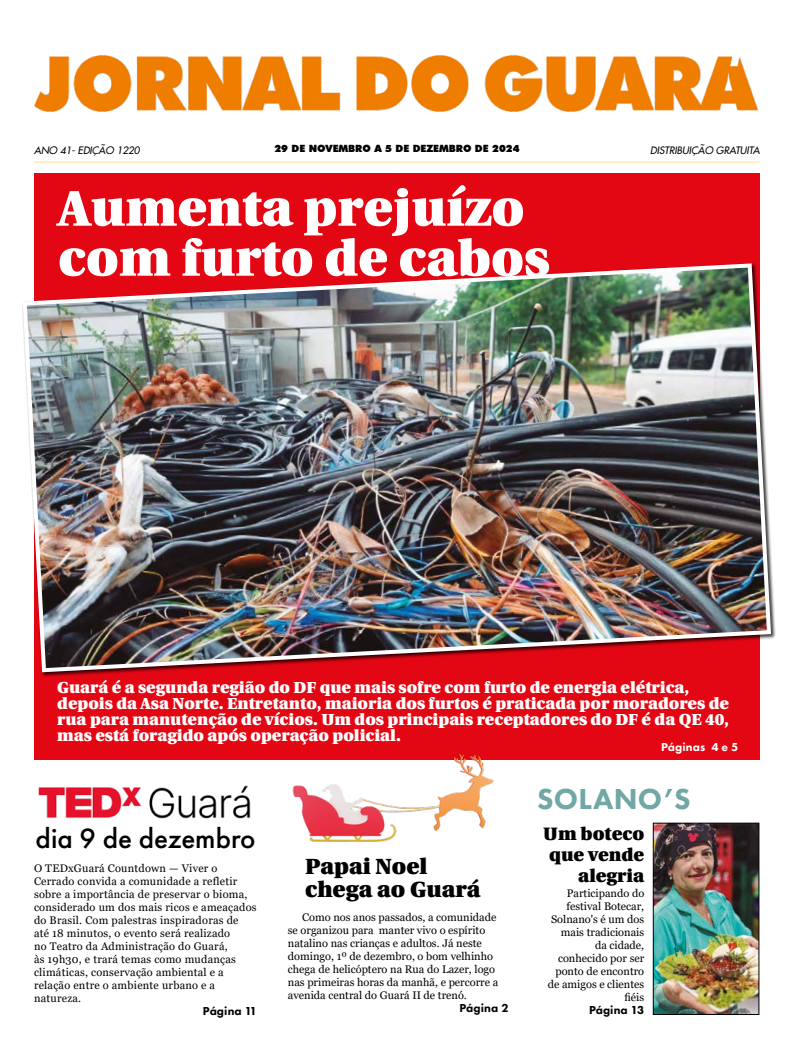
<style>
.page{position:relative;width:794px;height:1049px;background:#fff}
.page>*{position:absolute;margin:0;border:0;box-sizing:border-box;transform-origin:0 0}
.t1{font:900 50px/50px "Utopia";color:#fff}
.t2{font:800 30px "Futura PT";letter-spacing:.01em;color:#71a7a5}
.t3{font:500 29px "Futura PT";color:#000}
.t4{font:900 22px/23px "Utopia";color:#000}
.t5{font:900 18px/21px "Utopia";color:#000;text-align:right}
.t6{font:900 16px/16px "Utopia";color:#fff}
.t7{font:800 12px "Futura PT";letter-spacing:.01em;color:#000}
.t8{font:800 12px "Futura PT";letter-spacing:.01em;color:#fff}
.t9{font:11px/13px "Georgia";color:#000;text-align:right}
.t10{font:11px/13px "Georgia";letter-spacing:.02em;color:#000}
.t11{font:italic 10px "Futura 2";color:#000}
.t12{font:900 10px "Futura BT";color:#000}
</style>
<div class="page">
<img style="left:34px;top:55px;width:725px;height:57px">
<hr style="left:34px;top:162px;width:725px;height:1px;background:#ffe195">
<div style="left:34px;top:173px;width:725px;height:587px;background:#e30613"></div>
<img style="left:38px;top:785px;width:213px;height:34px">
<img style="left:22px;top:261px;width:751px;height:413px">
<img style="left:655px;top:825px;width:102px;height:188px">
<div style="left:653px;top:823px;width:106px;height:192px;border:1px solid #000"></div>
<img style="left:292px;top:754px;width:202px;height:88px">
<p class="t11" style="left:34px;top:143px;width:107px">ANO 41- EDIÇÃO 1220</p>
<p class="t12" style="left:274px;top:142px;width:247px">29 DE NOVEMBRO A 5 DE DEZEMBRO DE 2024</p>
<p class="t11" style="left:650px;top:143px;width:111px">DISTRIBUIÇÃO GRATUITA</p>
<h1 class="t1" style="left:58px;top:184px;width:493px">Aumenta prejuízo com furto de cabos</h1>
<p class="t6" style="left:57px;top:680px;width:673px">Guará é a segunda região do DF que mais sofre com furto de energia elétrica, depois da Asa Norte. Entretanto, maioria dos furtos é praticada por moradores de rua para manutenção de vícios. Um dos principais receptadores do DF é da QE 40, mas está foragido após operação policial.</p>
<p class="t8" style="left:661px;top:739px;width:79px">Páginas 4 e 5</p>
<h3 class="t3" style="left:36px;top:820px;width:221px">dia 9 de dezembro</h3>
<p class="t10" style="left:34px;top:862px;width:224px">O TEDxGuará Countdown — Viver o Cerrado convida a comunidade a refletir sobre a importância de preservar o bioma, considerado um dos mais ricos e ameaçados do Brasil. Com palestras inspiradoras de<br>até 18 minutos, o evento será realizado<br>no Teatro da Administração do Guará,<br>às 19h30, e trará temas como mudanças climáticas, conservação ambiental e a relação entre o ambiente urbano e a natureza.</p>
<p class="t7" style="left:203px;top:1003px;width:56px">Página 11</p>
<h3 class="t4" style="left:305px;top:855px;width:177px">Papai Noel chega ao Guará</h3>
<p class="t9" style="left:288px;top:911px;width:212px;text-align:left;text-indent:14px">Como nos anos passados, a comunidade se organizou para manter vivo o espírito natalino nas crianças e adultos. Já neste domingo, 1º de dezembro, o bom velhinho chega de helicóptero na Rua do Lazer, logo nas primeiras horas da manhã, e percorre a avenida central do Guará II de trenó.</p>
<p class="t7" style="left:459px;top:1000px;width:51px">Página 2</p>
<h2 class="t2" style="left:537px;top:781px;width:155px">SOLANO’S</h2>
<h3 class="t5" style="left:543px;top:823px;width:102px">Um boteco que vende alegria</h3>
<p class="t9" style="left:548px;top:887px;width:98px">Participando do festival Botecar,<br>Solnano's é um dos mais tradicionais da cidade, conhecido por ser ponto de encontro de amigos e clientes fiéis</p>
<p class="t7" style="left:589px;top:1003px;width:57px">Página 13</p>
</div>
